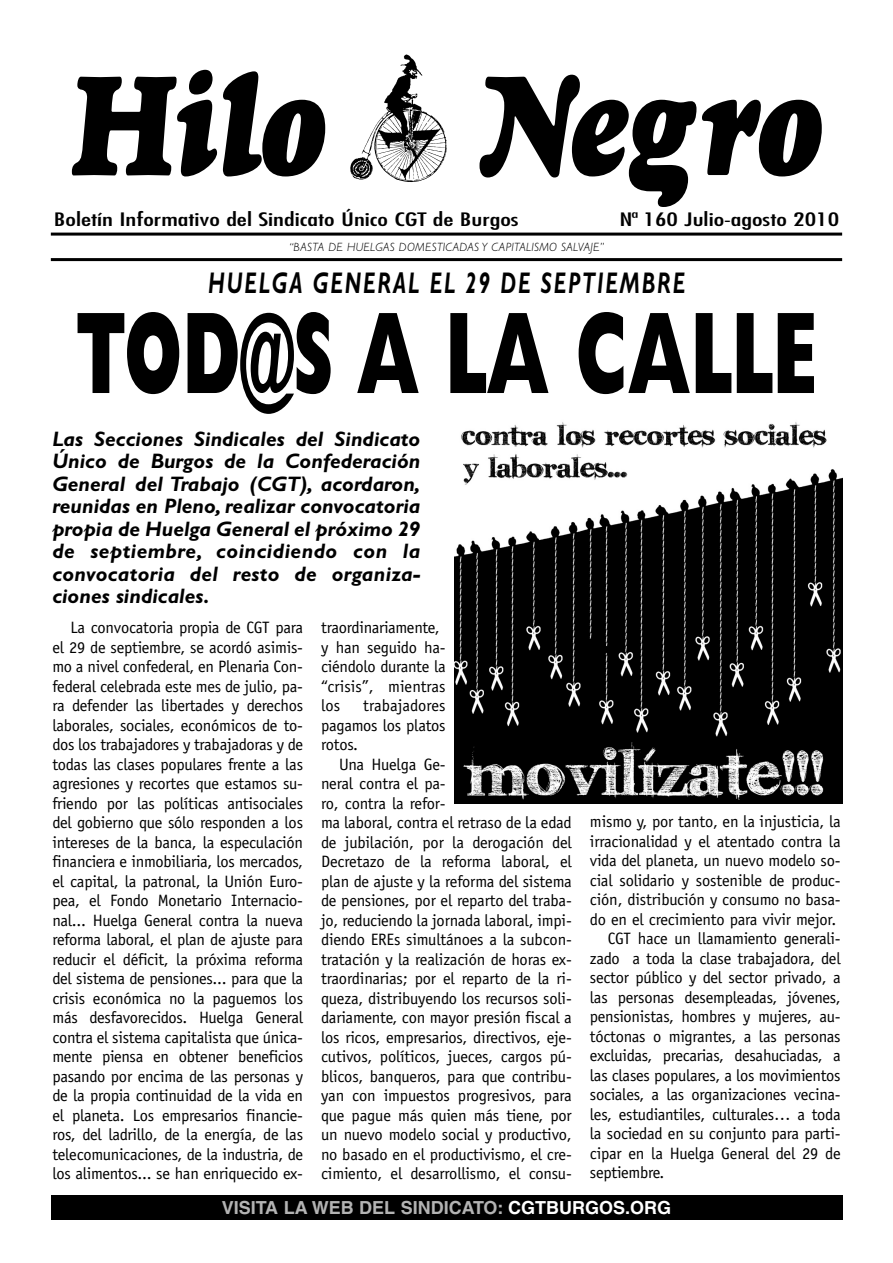
<style>
.page{position:relative;width:893px;height:1263px;background:#fff}
.page>*{position:absolute;margin:0;border:0;box-sizing:border-box;transform-origin:0 0}
.t1{font:italic 144px "Goudy Heavyface";color:#000;scale:.75 1}
.t2{font:800 117.3px "Gill Sans";color:#000;scale:.6 1}
.t3{font:italic 700 30px "Gill Sans";letter-spacing:.095em;color:#000;scale:.7 1}
.t4{font:italic 700 21px/22.5px "Gill Sans";letter-spacing:.015em;color:#000;text-align:justify}
.t5{font:condensed 18px "Futura";color:#000;scale:1.55 1}
.t6{font:700 18px "Helvetica";color:#b3b3b3}
.t7{font:16.5px/19.5px "Officina Sans";letter-spacing:-.015em;color:#000;text-align:justify}
.t8{font:italic 300 12px "Gill Sans";letter-spacing:.02em;color:#000}
.s1{color:#fff}
</style>
<div class="page">
<img style="left:350px;top:54px;width:97px;height:128px">
<hr style="left:51px;top:233px;width:791px;height:3px;background:#000">
<hr style="left:51px;top:258px;width:791px;height:3px;background:#000">
<div style="left:51px;top:1196px;width:791px;height:24px;background:#000"></div>
<img style="left:454px;top:422px;width:388px;height:381px">
<h1 class="t1" style="left:73px;top:71px;width:1002px">Hilo Negro</h1>
<p class="t5" style="left:54px;top:211px;width:301px">Boletín Informativo del Sindicato Único CGT de Burgos</p>
<p class="t5" style="left:619px;top:211px;width:143px">Nª 160 Julio-agosto 2010</p>
<p class="t8" style="left:289px;top:242px;width:317px">“BASTA DE HUELGAS DOMESTICADAS Y CAPITALISMO SALVAJE”</p>
<h3 class="t3" style="left:208px;top:273px;width:682px">HUELGA GENERAL EL 29 DE SEPTIEMBRE</h3>
<h2 class="t2" style="left:76px;top:313px;width:1237px">TOD@S A LA CALLE</h2>
<p class="t4" style="left:52px;top:430px;width:369px">Las Secciones Sindicales del Sindicato Único de Burgos de la Confederación General del Trabajo (CGT), acordaron, reunidas en Pleno, realizar convocatoria propia de Huelga General el próximo 29 de septiembre, coincidiendo con la convocatoria del resto de organiza&shy;ciones sindicales.</p>
<p class="t7" style="left:52px;top:619px;width:252px;text-indent:18px">La convocatoria propia de CGT para el 29 de septiembre, se acordó asimis&shy;mo a nivel confederal, en Plenaria Con&shy;federal celebrada este mes de julio, pa&shy;ra defender las libertades y derechos laborales, sociales, económicos de to&shy;dos los trabajadores y trabajadoras y de todas las clases populares frente a las agresiones y recortes que estamos su&shy;friendo por las políticas antisociales del gobierno que sólo responden a los intereses de la banca, la especulación financiera e inmobiliaria, los mercados, el capital, la patronal, la Unión Euro&shy;pea, el Fondo Monetario Internacio&shy;nal... Huelga General contra la nueva reforma laboral, el plan de ajuste para reducir el déficit, la próxima reforma del sistema de pensiones... para que la crisis económica no la paguemos los más desfavorecidos. Huelga General contra el sistema capitalista que única&shy;mente piensa en obtener beneficios pasando por encima de las personas y de la propia continuidad de la vida en el planeta. Los empresarios financie&shy;ros, del ladrillo, de la energía, de las telecomunicaciones, de la industria, de los alimentos... se han enriquecido ex-</p>
<p class="t7" style="left:321px;top:619px;width:126px;text-align:left">traordinariamente, y han seguido ha&shy;ciéndolo durante la “crisis”, mientras los</p>
<p class="t7" style="left:321px;top:697px;width:126px;text-indent:42px">trabajadores pagamos los platos rotos.</p>
<p class="t7" style="left:321px;top:756px;width:252px;text-align:left;text-indent:18px">Una Huelga Ge-<br>neral contra el pa-<br>ro, contra la refor-<br>ma laboral, contra el retraso de la edad de jubilación, por la derogación del Decretazo de la reforma laboral, el plan de ajuste y la reforma del sistema de pensiones, por el reparto del traba&shy;jo, reduciendo la jornada laboral, impi&shy;diendo EREs simultánoes a la subcon&shy;tratación y la realización de horas ex&shy;traordinarias; por el reparto de la ri&shy;queza, distribuyendo los recursos soli&shy;dariamente, con mayor presión fiscal a los ricos, empresarios, directivos, eje&shy;cutivos, políticos, jueces, cargos pú&shy;blicos, banqueros, para que contribu&shy;yan con impuestos progresivos, para que pague más quien más tiene, por un nuevo modelo social y productivo, no basado en el productivismo, el cre&shy;cimiento, el desarrollismo, el consu-</p>
<p class="t7" style="left:590px;top:813px;width:252px">mismo y, por tanto, en la injusticia, la</p>
<p class="t7" style="left:590px;top:833px;width:252px">irracionalidad y el atentado contra la</p>
<p class="t7" style="left:590px;top:852px;width:252px">vida del planeta, un nuevo modelo so-</p>
<p class="t7" style="left:590px;top:872px;width:252px">cial solidario y sostenible de produc-</p>
<p class="t7" style="left:590px;top:891px;width:252px">ción, distribución y consumo no basa-</p>
<p class="t7" style="left:590px;top:911px;width:248px">do en el crecimiento para vivir mejor.</p>
<p class="t7" style="left:608px;top:930px;width:234px">CGT hace un llamamiento generali-</p>
<p class="t7" style="left:590px;top:950px;width:252px">zado a toda la clase trabajadora, del</p>
<p class="t7" style="left:590px;top:969px;width:252px">sector público y del sector privado, a</p>
<p class="t7" style="left:590px;top:989px;width:252px">las personas desempleadas, jóvenes,</p>
<p class="t7" style="left:590px;top:1008px;width:252px">pensionistas, hombres y mujeres, au-</p>
<p class="t7" style="left:590px;top:1028px;width:252px">tóctonas o migrantes, a las personas</p>
<p class="t7" style="left:590px;top:1047px;width:252px">excluidas, precarias, desahuciadas, a</p>
<p class="t7" style="left:590px;top:1067px;width:252px">las clases populares, a los movimientos</p>
<p class="t7" style="left:590px;top:1086px;width:252px">sociales, a las organizaciones vecina-</p>
<p class="t7" style="left:590px;top:1106px;width:252px">les, estudiantiles, culturales… a toda</p>
<p class="t7" style="left:590px;top:1125px;width:252px">la sociedad en su conjunto para parti-</p>
<p class="t7" style="left:590px;top:1145px;width:252px">cipar en la Huelga General del 29 de</p>
<p class="t7" style="left:590px;top:1164px;width:76px">septiembre.</p>
<p class="t6" style="left:222px;top:1201px;width:451px">VISITA LA WEB DEL SINDICATO: <span class="s1">CGTBURGOS.ORG</span></p>
</div>
